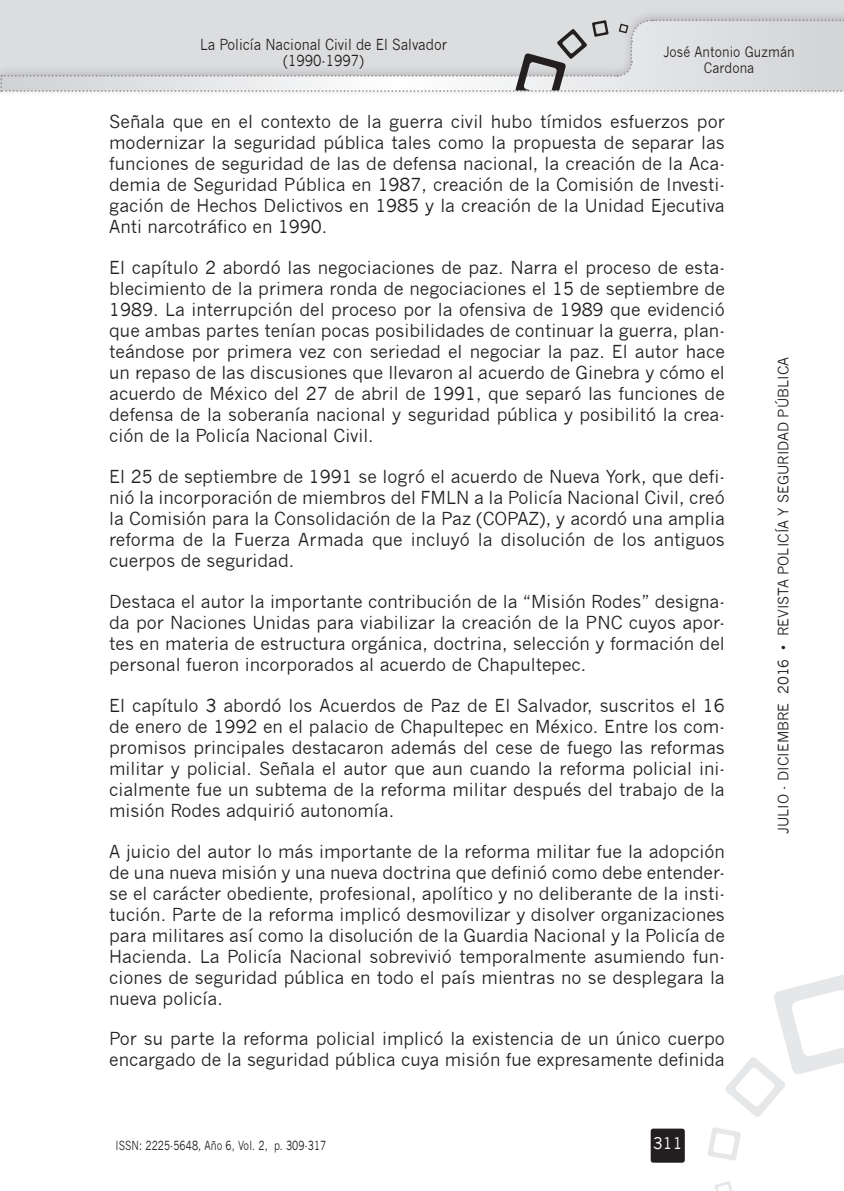
<style>
.page{position:relative;width:844px;height:1191px;background:#fff}
.page>*{position:absolute;margin:0;border:0;box-sizing:border-box;transform-origin:0 0}
.cuerpo_de_texto{font:17.5px/21px "News Gothic";color:#231f20;text-align:justify}
.t1{font:15.75px "News Gothic";color:#fff}
.t2{font:14.88px/15.8px "News Gothic";color:#231f20;text-align:center;scale:.9 1}
.t3{font:14px "News Gothic";color:#231f20}
.t4{font:14px/15.8px "News Gothic";color:#231f20;text-align:center;scale:.9 1}
.t5{font:12.25px "News Gothic";letter-spacing:.01em;color:#231f20;scale:.8 1}
</style>
<div class="page">
<div style="left:0;top:0;width:843px;height:90px;background:#dcdddf"></div>
<div style="left:0;top:8px;width:843px;height:90px;background:#231f20;opacity:.2"></div>
<svg style="left:0;top:19px;width:844px;height:73px"></svg>
<svg style="left:707px;top:1127px;width:33px;height:33px"></svg>
<svg style="left:715px;top:1181px;width:18px;height:10px"></svg>
<svg style="left:725px;top:975px;width:118px;height:142px"></svg>
<div style="left:650px;top:1128px;width:34px;height:34px;background:#231f20;border-radius:3px"></div>
<p class="t2" style="left:200px;top:37px;width:276px">La Policía Nacional Civil de El Salvador (1990-1997)</p>
<p class="t4" style="left:663px;top:44px;width:147px">José Antonio Guzmán<br>Cardona</p>
<p class="cuerpo_de_texto" style="left:109px;top:111px;width:617px">Señala que en el contexto de la guerra civil hubo tímidos esfuerzos por modernizar la seguridad pública tales como la propuesta de separar las funciones de seguridad de las de defensa nacional, la creación de la Aca&shy;demia de Seguridad Pública en 1987, creación de la Comisión de Investi&shy;gación de Hechos Delictivos en 1985 y la creación de la Unidad Ejecutiva Anti narcotráfico en 1990.</p>
<p class="cuerpo_de_texto" style="left:109px;top:257px;width:617px">El capítulo 2 abordó las negociaciones de paz. Narra el proceso de esta&shy;blecimiento de la primera ronda de negociaciones el 15 de septiembre de 1989. La interrupción del proceso por la ofensiva de 1989 que evidenció que ambas partes tenían pocas posibilidades de continuar la guerra, plan&shy;teándose por primera vez con seriedad el negociar la paz. El autor hace un repaso de las discusiones que llevaron al acuerdo de Ginebra y cómo el acuerdo de México del 27 de abril de 1991, que separó las funciones de defensa de la soberanía nacional y seguridad pública y posibilitó la crea&shy;ción de la Policía Nacional Civil.</p>
<p class="cuerpo_de_texto" style="left:109px;top:466px;width:617px">El 25 de septiembre de 1991 se logró el acuerdo de Nueva York, que defi&shy;nió la incorporación de miembros del FMLN a la Policía Nacional Civil, creó la Comisión para la Consolidación de la Paz (COPAZ), y acordó una amplia reforma de la Fuerza Armada que incluyó la disolución de los antiguos cuerpos de seguridad.</p>
<p class="cuerpo_de_texto" style="left:109px;top:591px;width:617px">Destaca el autor la importante contribución de la “Misión Rodes” designa&shy;da por Naciones Unidas para viabilizar la creación de la PNC cuyos apor&shy;tes en materia de estructura orgánica, doctrina, selección y formación del personal fueron incorporados al acuerdo de Chapultepec.</p>
<p class="cuerpo_de_texto" style="left:109px;top:695px;width:617px">El capítulo 3 abordó los Acuerdos de Paz de El Salvador, suscritos el 16 de enero de 1992 en el palacio de Chapultepec en México. Entre los com&shy;promisos principales destacaron además del cese de fuego las reformas militar y policial. Señala el autor que aun cuando la reforma policial ini&shy;cialmente fue un subtema de la reforma militar después del trabajo de la misión Rodes adquirió autonomía.</p>
<p class="cuerpo_de_texto" style="left:109px;top:840px;width:617px">A juicio del autor lo más importante de la reforma militar fue la adopción de una nueva misión y una nueva doctrina que definió como debe entender&shy;se el carácter obediente, profesional, apolítico y no deliberante de la insti&shy;tución. Parte de la reforma implicó desmovilizar y disolver organizaciones para militares así como la disolución de la Guardia Nacional y la Policía de Hacienda. La Policía Nacional sobrevivió temporalmente asumiendo fun&shy;ciones de seguridad pública en todo el país mientras no se desplegara la nueva policía.</p>
<p class="cuerpo_de_texto" style="left:109px;top:1028px;width:617px">Por su parte la reforma policial implicó la existencia de un único cuerpo encargado de la seguridad pública cuya misión fue expresamente definida</p>
<p class="t5" style="left:115px;top:1138px;width:265px">ISSN: 2225-5648, Año 6, Vol. 2, p. 309-317</p>
<p class="t1" style="left:652px;top:1134px;width:31px">311</p>
<p class="t3" style="left:775px;top:834px;width:478px;rotate:-90deg">JULIO - DICIEMBRE 2016 • REVISTA POLICÍA Y SEGURIDAD PÚBLICA</p>
</div>
